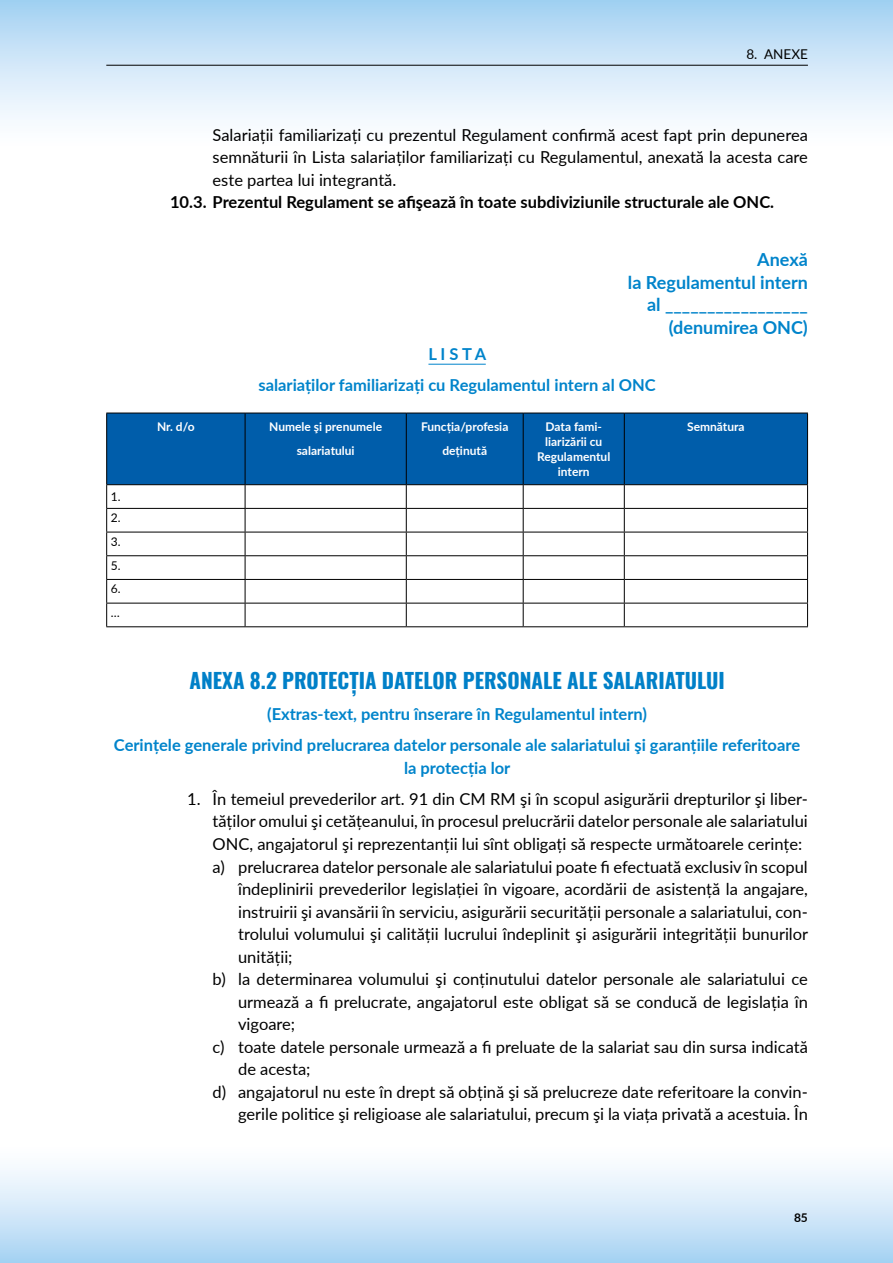
<style>
.page{position:relative;width:893px;height:1263px;background:#fff}
.page>*{position:absolute;margin:0;border:0;box-sizing:border-box;transform-origin:0 0}
.t1{font:700 21px "Oswald";color:#0080c8}
.t2{font:700 18px/22.5px "Lato";color:#0084cb;text-align:right}
.t3{font:16.5px/22.5px "Lato";color:#000;text-align:justify}
.t4{font:700 16.5px/31px "Lato";color:#0084cb;text-align:center}
.t5{font:700 16.5px "Lato";color:#000}
.t6{font:13.5px "Lato";color:#000}
.t7{font:700 12px/15px "Lato";color:#fff;text-align:center}
.t8{font:12px/23.7px "Lato";color:#000}
.t9{font:700 12px "Lato";color:#000}
</style>
<div class="page">
<div style="left:0;top:1144px;width:893px;height:119px;background:linear-gradient(to bottom,#fff,#a9d4f3)"></div>
<div style="left:0;top:0;width:893px;height:149px;background:linear-gradient(to bottom,#a5d1f1,#fff)"></div>
<hr style="left:106px;top:65px;width:702px;height:1px;background:#000">
<hr style="left:428px;top:364px;width:58px;height:1px;background:#0084cb">
<div style="left:107px;top:414px;width:700px;height:70px;background:#005daa"></div>
<hr style="left:106px;top:413px;width:139px;height:1px;background:#000">
<hr style="left:106px;top:413px;width:1px;height:71px;background:#000">
<hr style="left:106px;top:484px;width:139px;height:1px;background:#000">
<hr style="left:245px;top:413px;width:161px;height:1px;background:#000">
<hr style="left:245px;top:413px;width:1px;height:71px;background:#000">
<hr style="left:245px;top:484px;width:161px;height:1px;background:#000">
<hr style="left:406px;top:413px;width:117px;height:1px;background:#000">
<hr style="left:406px;top:413px;width:1px;height:71px;background:#000">
<hr style="left:406px;top:484px;width:117px;height:1px;background:#000">
<hr style="left:523px;top:413px;width:101px;height:1px;background:#000">
<hr style="left:523px;top:413px;width:1px;height:71px;background:#000">
<hr style="left:523px;top:484px;width:101px;height:1px;background:#000">
<hr style="left:624px;top:413px;width:184px;height:1px;background:#000">
<hr style="left:624px;top:413px;width:1px;height:71px;background:#000">
<hr style="left:807px;top:413px;width:1px;height:71px;background:#000">
<hr style="left:624px;top:484px;width:184px;height:1px;background:#000">
<hr style="left:106px;top:508px;width:139px;height:1px;background:#000">
<hr style="left:245px;top:508px;width:161px;height:1px;background:#000">
<hr style="left:406px;top:508px;width:117px;height:1px;background:#000">
<hr style="left:523px;top:508px;width:101px;height:1px;background:#000">
<hr style="left:624px;top:508px;width:184px;height:1px;background:#000">
<hr style="left:106px;top:532px;width:139px;height:1px;background:#000">
<hr style="left:245px;top:532px;width:161px;height:1px;background:#000">
<hr style="left:406px;top:532px;width:117px;height:1px;background:#000">
<hr style="left:523px;top:532px;width:101px;height:1px;background:#000">
<hr style="left:624px;top:532px;width:184px;height:1px;background:#000">
<hr style="left:106px;top:555px;width:139px;height:1px;background:#000">
<hr style="left:245px;top:555px;width:161px;height:1px;background:#000">
<hr style="left:406px;top:555px;width:117px;height:1px;background:#000">
<hr style="left:523px;top:555px;width:101px;height:1px;background:#000">
<hr style="left:624px;top:555px;width:184px;height:1px;background:#000">
<hr style="left:106px;top:579px;width:139px;height:1px;background:#000">
<hr style="left:245px;top:579px;width:161px;height:1px;background:#000">
<hr style="left:406px;top:579px;width:117px;height:1px;background:#000">
<hr style="left:523px;top:579px;width:101px;height:1px;background:#000">
<hr style="left:624px;top:579px;width:184px;height:1px;background:#000">
<hr style="left:106px;top:603px;width:139px;height:1px;background:#000">
<svg style="left:106px;top:485px;width:1px;height:141px"></svg>
<hr style="left:106px;top:626px;width:139px;height:1px;background:#000">
<hr style="left:245px;top:603px;width:161px;height:1px;background:#000">
<svg style="left:245px;top:485px;width:1px;height:141px"></svg>
<hr style="left:245px;top:626px;width:161px;height:1px;background:#000">
<hr style="left:406px;top:603px;width:117px;height:1px;background:#000">
<svg style="left:406px;top:485px;width:1px;height:141px"></svg>
<hr style="left:406px;top:626px;width:117px;height:1px;background:#000">
<hr style="left:523px;top:603px;width:101px;height:1px;background:#000">
<svg style="left:523px;top:485px;width:1px;height:141px"></svg>
<hr style="left:523px;top:626px;width:101px;height:1px;background:#000">
<hr style="left:624px;top:603px;width:184px;height:1px;background:#000">
<svg style="left:624px;top:485px;width:1px;height:141px"></svg>
<svg style="left:807px;top:485px;width:1px;height:141px"></svg>
<hr style="left:624px;top:626px;width:184px;height:1px;background:#000">
<p class="t6" style="left:746px;top:44px;width:63px">8. ANEXE</p>
<p class="t3" style="left:213px;top:123px;width:597px">Salariații familiarizați cu prezentul Regulament confirmă acest fapt prin depunerea semnăturii în Lista salariaților familiarizați cu Regulamentul, anexată la acesta care este partea lui integrantă.</p>
<p class="t5" style="left:170px;top:190px;width:606px">10.3. Prezentul Regulament se afişează în toate subdiviziunile structurale ale ONC.</p>
<p class="t2" style="left:628px;top:248px;width:181px">Anexă<br>la Regulamentul intern al _________________ (denumirea ONC)</p>
<p class="t4" style="left:258px;top:338px;width:399px">L I S T A<br>salariaților familiarizați cu Regulamentul intern al ONC</p>
<p class="t8" style="left:111px;top:486px;width:11px;line-height:20.9px">1.<br>2.</p>
<p class="t8" style="left:111px;top:529px;width:11px;text-align:justify">3.<br>5.<br>6. …</p>
<p class="t7" style="left:157px;top:419px;width:39px">Nr. d/o</p>
<p class="t7" style="left:269px;top:414px;width:114px;line-height:23.5px">Numele şi prenumele salariatului</p>
<p class="t7" style="left:421px;top:414px;width:89px;line-height:23.5px">Funcția/profesia deținută</p>
<p class="t7" style="left:537px;top:419px;width:75px">Data fami&shy;liarizării cu<br>Regulamentul intern</p>
<p class="t7" style="left:687px;top:419px;width:59px">Semnătura</p>
<p class="t1" style="left:189px;top:670px;width:537px">ANEXA 8.2 PROTECȚIA DATELOR PERSONALE ALE SALARIATULUI</p>
<p class="t4" style="left:114px;top:698px;width:688px">(Extras-text, pentru înserare în Regulamentul intern)<br>Cerințele generale privind prelucrarea datelor personale ale salariatului şi garanțiile referitoare</p>
<p class="t4" style="left:404px;top:752px;width:108px">la protecția lor</p>
<p class="t3" style="left:187px;top:787px;width:622px">1. În temeiul prevederilor art. 91 din CM RM şi în scopul asigurării drepturilor şi liber-</p>
<p class="t3" style="left:213px;top:809px;width:597px">tăților omului şi cetățeanului, în procesul prelucrării datelor personale ale salariatului</p>
<p class="t3" style="left:213px;top:832px;width:591px">ONC, angajatorul şi reprezentanții lui sînt obligați să respecte următoarele cerințe:</p>
<p class="t3" style="left:213px;top:854px;width:597px">a) prelucrarea datelor personale ale salariatului poate fi efectuată exclusiv în scopul</p>
<p class="t3" style="left:238px;top:877px;width:571px">îndeplinirii prevederilor legislației în vigoare, acordării de asistență la angajare,</p>
<p class="t3" style="left:238px;top:899px;width:571px">instruirii şi avansării în serviciu, asigurării securității personale a salariatului, con-</p>
<p class="t3" style="left:238px;top:922px;width:572px">trolului volumului şi calității lucrului îndeplinit şi asigurării integrității bunurilor</p>
<p class="t3" style="left:238px;top:944px;width:56px">unității;</p>
<p class="t3" style="left:213px;top:967px;width:597px">b) la determinarea volumului şi conținutului datelor personale ale salariatului ce</p>
<p class="t3" style="left:238px;top:989px;width:571px">urmează a fi prelucrate, angajatorul este obligat să se conducă de legislația în</p>
<p class="t3" style="left:238px;top:1012px;width:59px">vigoare;</p>
<p class="t3" style="left:213px;top:1035px;width:597px">c) toate datele personale urmează a fi preluate de la salariat sau din sursa indicată</p>
<p class="t3" style="left:238px;top:1057px;width:74px">de acesta;</p>
<p class="t3" style="left:213px;top:1080px;width:597px">d) angajatorul nu este în drept să obțină şi să prelucreze date referitoare la convin-</p>
<p class="t3" style="left:238px;top:1102px;width:571px">gerile politice şi religioase ale salariatului, precum şi la viața privată a acestuia. În</p>
<p class="t9" style="left:794px;top:1208px;width:15px">85</p>
</div>
